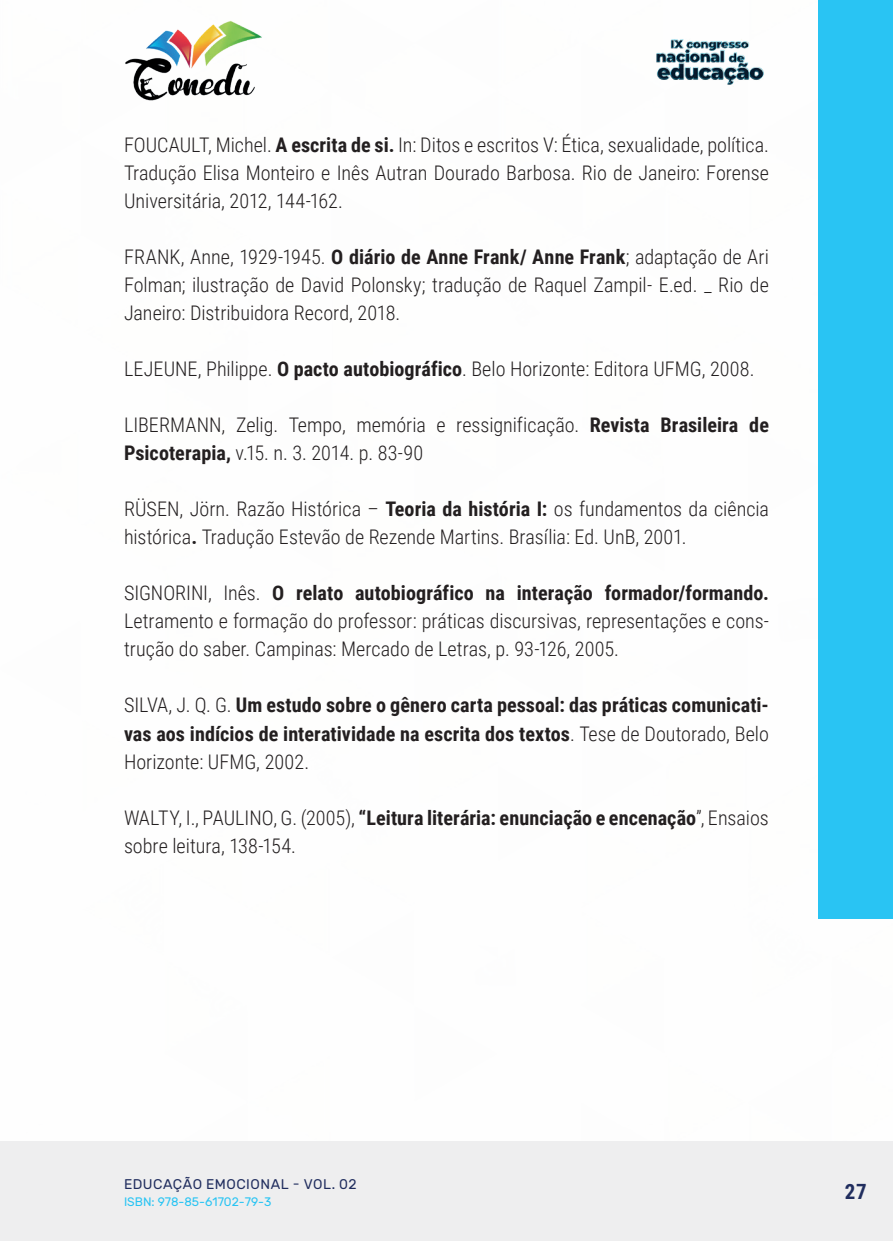
<style>
.page{position:relative;width:893px;height:1241px;background:#fff}
.page>*{position:absolute;margin:0;border:0;box-sizing:border-box;transform-origin:0 0}
.t1{font:700 21px "Roboto Condensed";color:#202d5e}
._17_REFERENCIAS{font:300 20.12px/28px "Roboto Condensed";color:#231f20;text-align:justify}
._17_REFERENCIAS-2{font:700 20.12px/28px "Roboto Condensed";color:#231f20;text-align:justify}
.t2{font:14px "Rubik";letter-spacing:.035em;color:#202d5e}
.t3{font:12.25px "Rubik";color:#29c4f3}
.s1{font-weight:700}
.s2{font-weight:300}
</style>
<div class="page">
<div style="left:0;top:1141px;width:893px;height:99px;background:#eeeeef"></div>
<div style="left:819px;top:0;width:74px;height:918px;background:#29c4f3"></div>
<img style="left:125px;top:20px;width:137px;height:81px">
<img style="left:656px;top:39px;width:108px;height:46px">
<p class="_17_REFERENCIAS" style="left:124px;top:130px;width:646px">FOUCAULT, Michel. <span class="s1">A escrita de si.</span> In: Ditos e escritos V: Ética, sexualidade, política.<br>Tradução Elisa Monteiro e Inês Autran Dourado Barbosa. Rio de Janeiro: Forense Universitária, 2012, 144-162.</p>
<p class="_17_REFERENCIAS" style="left:124px;top:242px;width:646px">FRANK, Anne, 1929-1945. <span class="s1">O diário de Anne Frank/ Anne Frank</span>; adaptação de Ari Folman; ilustração de David Polonsky; tradução de Raquel Zampil- E.ed. _ Rio de Janeiro: Distribuidora Record, 2018.</p>
<p class="_17_REFERENCIAS" style="left:124px;top:354px;width:632px">LEJEUNE, Philippe. <span class="s1">O pacto autobiográfico</span>. Belo Horizonte: Editora UFMG, 2008.</p>
<p class="_17_REFERENCIAS" style="left:124px;top:410px;width:646px">LIBERMANN, Zelig. Tempo, memória e ressignificação. <span class="s1">Revista Brasileira de<br>Psicoterapia,</span> v.15. n. 3. 2014. p. 83-90</p>
<p class="_17_REFERENCIAS" style="left:124px;top:494px;width:646px">RÜSEN, Jörn. Razão Histórica – <span class="s1">Teoria da história I:</span> os fundamentos da ciência histórica<span class="s1">.</span> Tradução Estevão de Rezende Martins. Brasília: Ed. UnB, 2001.</p>
<p class="_17_REFERENCIAS" style="left:124px;top:578px;width:646px">SIGNORINI, Inês. <span class="s1">O relato autobiográfico na interação formador/formando.<br></span>Letramento e formação do professor: práticas discursivas, representações e cons&shy;trução do saber. Campinas: Mercado de Letras, p. 93-126, 2005.</p>
<p class="_17_REFERENCIAS-2" style="left:124px;top:690px;width:646px"><span class="s2">SILVA, J. Q. G.</span> Um estudo sobre o gênero carta pessoal: das práticas comunicati&shy;vas aos indícios de interatividade na escrita dos textos<span class="s2">. Tese de Doutorado, Belo Horizonte: UFMG, 2002.</span></p>
<p class="_17_REFERENCIAS" style="left:124px;top:802px;width:646px">WALTY, I., PAULINO, G. (2005), <span class="s1">“Leitura literária: enunciação e encenação</span>”, Ensaios sobre leitura, 138-154.</p>
<p class="t2" style="left:124px;top:1175px;width:234px">EDUCAÇÃO EMOCIONAL - VOL. 02</p>
<p class="t3" style="left:124px;top:1194px;width:149px">ISBN: 978-85-61702-79-3</p>
<p class="t1" style="left:845px;top:1176px;width:23px">27</p>
</div>
